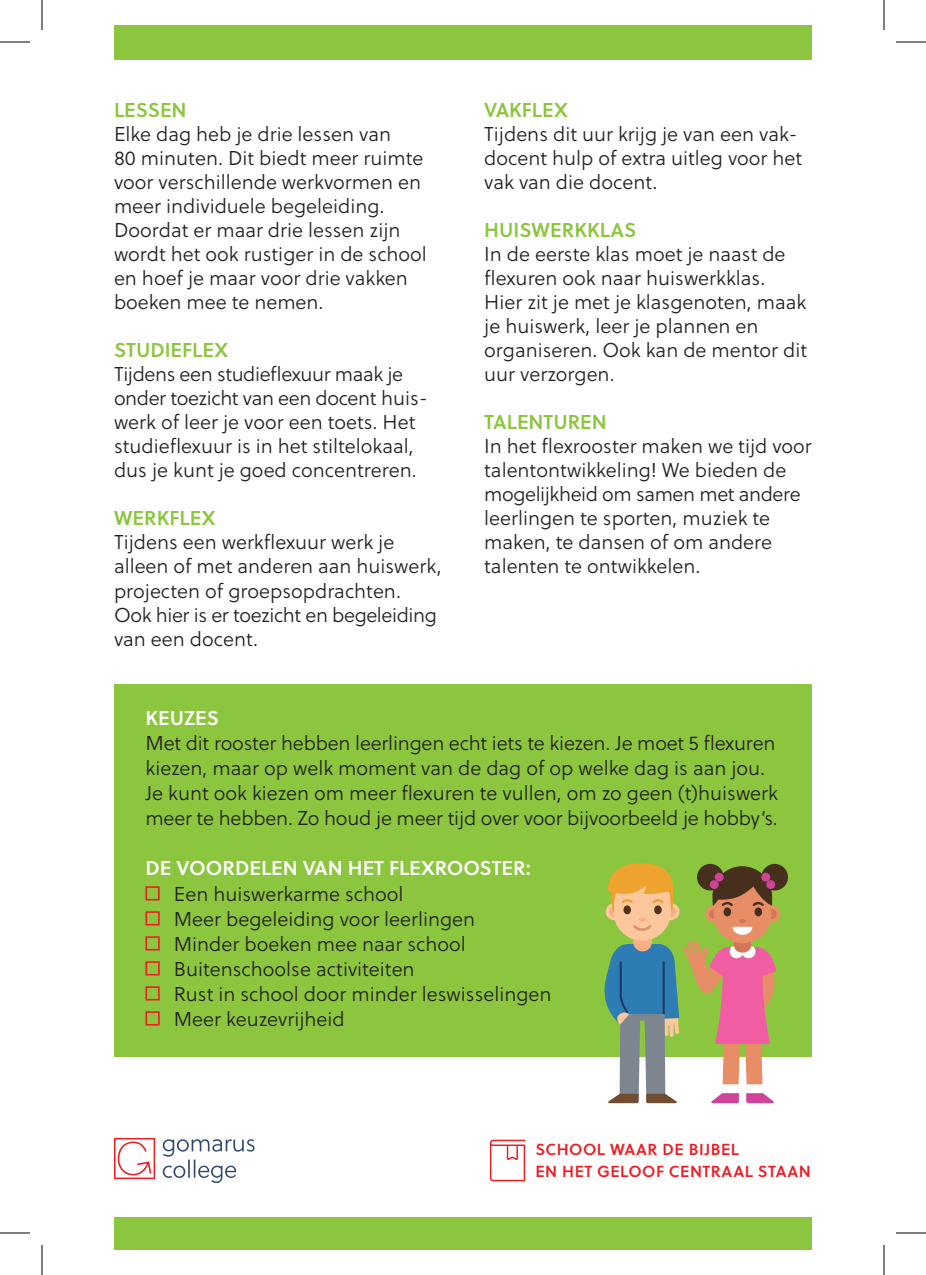
<style>
.page{position:relative;width:926px;height:1275px;background:#fff}
.page>*{position:absolute;margin:0;border:0;box-sizing:border-box;transform-origin:0 0}
.t1{font:20px/24px "Soleil Lt";color:#231f20}
.t2{font:20px "Soleil Sb";color:#8bc63e}
.t3{font:20px "Soleil Sb";color:#fff}
.t4{font:16px/22px "Soleil Sb";letter-spacing:.03em;color:#ee1d23}
</style>
<div class="page">
<div style="left:114px;top:25px;width:698px;height:34px;background:#8bc63e"></div>
<div style="left:114px;top:684px;width:698px;height:373px;background:#8bc63e"></div>
<svg style="left:145px;top:886px;width:15px;height:14px"></svg>
<svg style="left:145px;top:911px;width:15px;height:14px"></svg>
<svg style="left:145px;top:936px;width:15px;height:14px"></svg>
<svg style="left:145px;top:961px;width:15px;height:14px"></svg>
<svg style="left:145px;top:986px;width:15px;height:14px"></svg>
<svg style="left:145px;top:1011px;width:15px;height:14px"></svg>
<div style="left:114px;top:1217px;width:698px;height:33px;background:#8bc63e"></div>
<svg style="left:490px;top:1139px;width:35px;height:42px"></svg>
<svg style="left:163px;top:1139px;width:92px;height:44px"></svg>
<svg style="left:114px;top:1138px;width:41px;height:41px"></svg>
<svg style="left:763px;top:905px;width:17px;height:17px"></svg>
<div style="left:766px;top:909px;width:11px;height:10px;background:#dd815f;border-radius:50%"></div>
<div style="left:761px;top:864px;width:27px;height:26px;background:#462f1d;border-radius:50%"></div>
<svg style="left:604px;top:863px;width:172px;height:240px"></svg>
<hr style="left:0;top:42px;width:30px;height:1px;background:#000">
<hr style="left:896px;top:42px;width:30px;height:1px;background:#000">
<hr style="left:0;top:1232px;width:30px;height:1px;background:#000">
<hr style="left:896px;top:1232px;width:30px;height:1px;background:#000">
<hr style="left:42px;top:0;width:1px;height:30px;background:#000">
<hr style="left:42px;top:1245px;width:1px;height:30px;background:#000">
<hr style="left:884px;top:0;width:1px;height:30px;background:#000">
<hr style="left:884px;top:1245px;width:1px;height:30px;background:#000">
<p class="t2" style="left:114px;top:95px;width:74px">LESSEN</p>
<p class="t1" style="left:114px;top:122px;width:314px">Elke dag heb je drie lessen van<br>80 minuten. Dit biedt meer ruimte voor verschillende werkvormen en meer individuele begeleiding.<br>Doordat er maar drie lessen zijn wordt het ook rustiger in de school en hoef je maar voor drie vakken boeken mee te nemen.</p>
<p class="t2" style="left:114px;top:335px;width:116px">STUDIEFLEX</p>
<p class="t1" style="left:114px;top:362px;width:316px">Tijdens een studieflexuur maak je onder toezicht van een docent huis&shy;werk of leer je voor een toets. Het studieflexuur is in het stiltelokaal, dus je kunt je goed concentreren.</p>
<p class="t2" style="left:114px;top:503px;width:103px">WERKFLEX</p>
<p class="t1" style="left:114px;top:530px;width:329px">Tijdens een werkflexuur werk je alleen of met anderen aan huiswerk, projecten of groepsopdrachten.<br>Ook hier is er toezicht en begeleiding van een docent.</p>
<p class="t2" style="left:484px;top:95px;width:85px">VAKFLEX</p>
<p class="t1" style="left:484px;top:122px;width:320px">Tijdens dit uur krijg je van een vak&shy;docent hulp of extra uitleg voor het vak van die docent.</p>
<p class="t2" style="left:484px;top:215px;width:153px">HUISWERKKLAS</p>
<p class="t1" style="left:484px;top:242px;width:324px">In de eerste klas moet je naast de flexuren ook naar huiswerkklas.<br>Hier zit je met je klasgenoten, maak je huiswerk, leer je plannen en organiseren. Ook kan de mentor dit uur verzorgen.</p>
<p class="t2" style="left:484px;top:407px;width:124px">TALENTUREN</p>
<p class="t1" style="left:484px;top:434px;width:329px">In het flexrooster maken we tijd voor talentontwikkeling! We bieden de mogelijkheid om samen met andere leerlingen te sporten, muziek te maken, te dansen of om andere talenten te ontwikkelen.</p>
<p class="t3" style="left:145px;top:703px;width:75px">KEUZES</p>
<p class="t1" style="left:145px;top:731px;width:634px;line-height:25px">Met dit rooster hebben leerlingen echt iets te kiezen. Je moet 5 flexuren kiezen, maar op welk moment van de dag of op welke dag is aan jou.<br>Je kunt ook kiezen om meer flexuren te vullen, om zo geen (t)huiswerk meer te hebben. Zo houd je meer tijd over voor bijvoorbeeld je hobby’s.</p>
<p class="t3" style="left:145px;top:853px;width:387px">DE VOORDELEN VAN HET FLEXROOSTER:</p>
<p class="t1" style="left:174px;top:881px;width:379px;line-height:25px">Een huiswerkarme school<br>Meer begeleiding voor leerlingen<br>Minder boeken mee naar school<br>Buitenschoolse activiteiten<br>Rust in school door minder leswisselingen<br>Meer keuzevrijheid</p>
<p class="t4" style="left:535px;top:1137px;width:277px">SCHOOL WAAR DE BIJBEL<br>EN HET GELOOF CENTRAAL STAAN</p>
</div>
